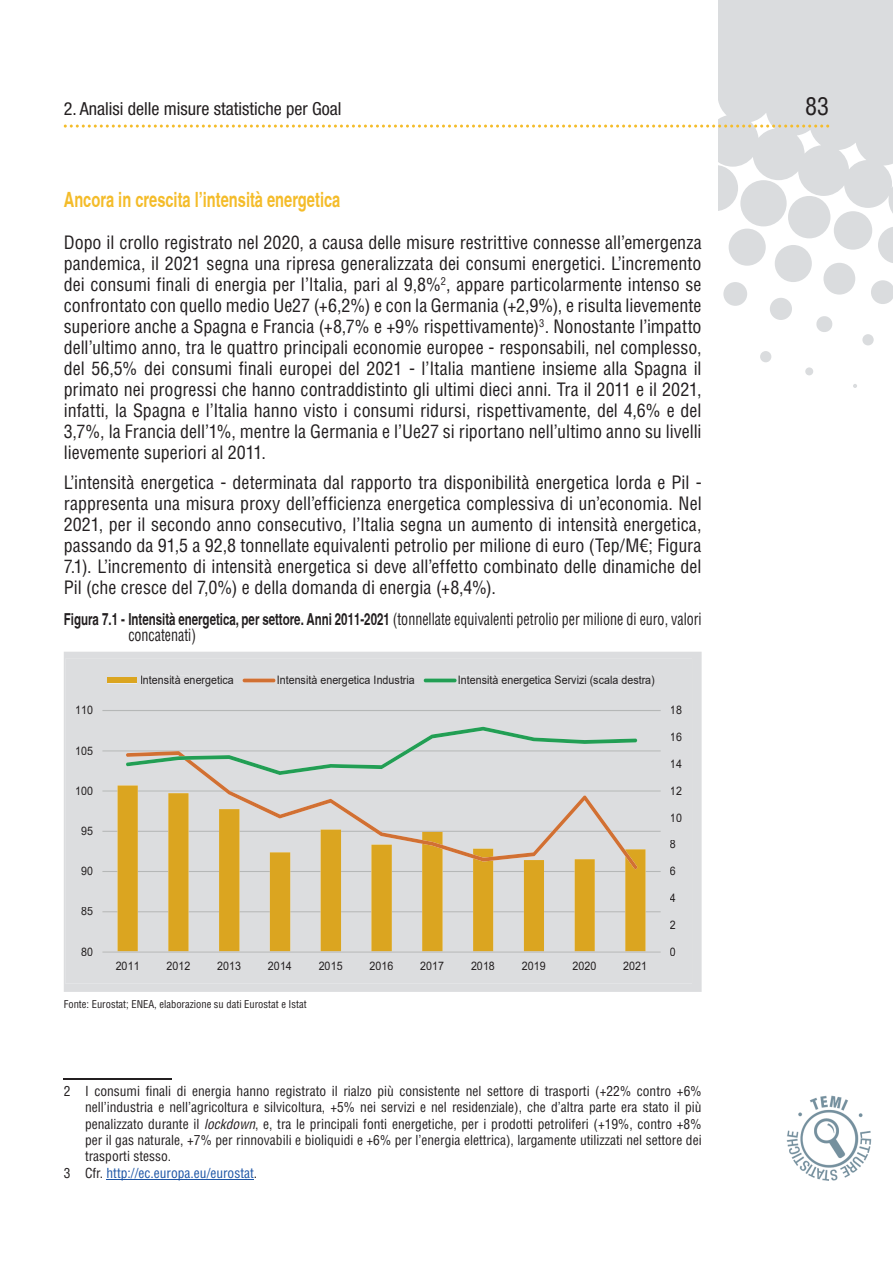
<style>
.page{position:relative;width:893px;height:1263px;background:#fff}
.page>*{position:absolute;margin:0;border:0;box-sizing:border-box;transform-origin:0 0}
.t1{font:condensed 24px "Helvetica LT Std";color:#231f20}
.t2{font:700 condensed 21px "Helvetica";color:#f4bc2a;scale:.85 1}
.t3{font:condensed 18px/21px "Helvetica LT Std";color:#231f20;text-align:justify}
.t4{font:condensed 18px "Helvetica Neue LT Std";color:#231f20}
.t5{font:700 condensed 16.5px "Helvetica";color:#231f20;scale:.85 1}
.t6{font:condensed 16.5px "Helvetica LT Std";color:#231f20;scale:.85 1}
.t7{font:condensed 13.5px "Helvetica LT Std";color:#231f20}
.t8{font:condensed 13.5px "Helvetica LT Std";color:#1e56a6}
.t9{font:11.7px "Arial";color:#231f20;scale:.91 1}
.t10{font:condensed 10.5px "Helvetica LT Std";color:#231f20}
.s1{font-family:"Helvetica LT Std";font-weight:400}
.s2{font-style:italic}
.s3{color:#231f20}
</style>
<div class="page">
<div style="left:729px;top:229px;width:37px;height:37px;background:#dadcde;border-radius:50%"></div>
<div style="left:775px;top:245px;width:37px;height:37px;background:#dadcde;border-radius:50%"></div>
<div style="left:823px;top:263px;width:32px;height:32px;background:#dadcde;border-radius:50%"></div>
<svg style="left:871px;top:280px;width:22px;height:24px"></svg>
<div style="left:723px;top:282px;width:24px;height:24px;background:#dadcde;border-radius:50%"></div>
<div style="left:770px;top:298px;width:22px;height:22px;background:#dadcde;border-radius:50%"></div>
<svg style="left:816px;top:316px;width:17px;height:16px"></svg>
<div style="left:862px;top:334px;width:12px;height:11px;background:#dadcde;border-radius:50%"></div>
<div style="left:760px;top:351px;width:11px;height:11px;background:#dadcde;border-radius:50%"></div>
<div style="left:805px;top:367px;width:8px;height:8px;background:#dadcde;border-radius:50%"></div>
<svg style="left:853px;top:384px;width:4px;height:4px"></svg>
<img style="left:787px;top:1095px;width:85px;height:85px">
<svg style="left:64px;top:0;width:829px;height:263px"></svg>
<hr style="left:64px;top:1078px;width:108px;height:2px;background:#231f20">
<hr style="left:107px;top:1179px;width:147px;height:1px;background:#1e56a6">
<div style="left:64px;top:652px;width:638px;height:340px;background:#dcdddf"></div>
<div style="left:65px;top:659px;width:627px;height:324px;background:#dcdddf"></div>
<div style="left:102px;top:710px;width:559px;height:202px;background:#dcdddf"></div>
<svg style="left:118px;top:785px;width:527px;height:166px;background:#dbc48c"></svg>
<svg style="left:102px;top:951px;width:559px;height:2px"></svg>
<svg style="left:126px;top:775px;width:511px;height:94px;background:#dad0bc"></svg>
<svg style="left:126px;top:727px;width:511px;height:48px;background:#ccd6d1"></svg>
<div style="left:670px;top:947px;width:5px;height:9px;background:#dcdddf"></div>
<div style="left:670px;top:920px;width:5px;height:9px;background:#dcdddf"></div>
<div style="left:670px;top:894px;width:5px;height:8px;background:#dcdddf"></div>
<div style="left:670px;top:867px;width:5px;height:8px;background:#dcdddf"></div>
<div style="left:670px;top:840px;width:5px;height:9px;background:#dcdddf"></div>
<div style="left:671px;top:813px;width:10px;height:9px;background:#dcdddf"></div>
<div style="left:671px;top:786px;width:10px;height:9px;background:#dcdddf"></div>
<div style="left:671px;top:760px;width:10px;height:8px;background:#dcdddf"></div>
<div style="left:671px;top:733px;width:10px;height:8px;background:#dcdddf"></div>
<div style="left:671px;top:706px;width:10px;height:8px;background:#dcdddf"></div>
<div style="left:82px;top:947px;width:10px;height:9px;background:#dcdddf"></div>
<div style="left:82px;top:907px;width:11px;height:9px;background:#dcdddf"></div>
<div style="left:82px;top:867px;width:10px;height:8px;background:#dcdddf"></div>
<div style="left:82px;top:827px;width:11px;height:8px;background:#dcdddf"></div>
<div style="left:76px;top:786px;width:17px;height:9px;background:#dcdddf"></div>
<div style="left:76px;top:746px;width:17px;height:9px;background:#dcdddf"></div>
<div style="left:76px;top:706px;width:17px;height:8px;background:#dcdddf"></div>
<div style="left:116px;top:961px;width:529px;height:9px;background:#dcdddf"></div>
<div style="left:107px;top:677px;width:30px;height:6px;background:#dba520"></div>
<div style="left:141px;top:676px;width:92px;height:11px;background:#dcdddf"></div>
<svg style="left:243px;top:678px;width:32px;height:4px"></svg>
<div style="left:278px;top:676px;width:136px;height:11px;background:#dcdddf"></div>
<svg style="left:424px;top:678px;width:33px;height:4px"></svg>
<div style="left:459px;top:676px;width:195px;height:11px;background:#dcdddf"></div>
<p class="t4" style="left:64px;top:98px;width:279px">2. Analisi delle misure statistiche per Goal</p>
<h1 class="t1" style="left:805px;top:91px;width:25px">83</h1>
<p class="t2" style="left:64px;top:187px;width:327px">Ancora in crescita l’intensità energetica</p>
<p class="t3" style="left:64px;top:232px;width:639px">Dopo il crollo registrato nel 2020, a causa delle misure restrittive connesse all’emergenza pandemica, il 2021 segna una ripresa generalizzata dei consumi energetici. L’incremento dei consumi finali di energia per l’Italia, pari al 9,8%<sup>2</sup>, appare particolarmente intenso se confrontato con quello medio Ue27 (+6,2%) e con la Germania (+2,9%), e risulta lievemente superiore anche a Spagna e Francia (+8,7% e +9% rispettivamente)<sup>3</sup>. Nonostante l’impatto dell’ultimo anno, tra le quattro principali economie europee - responsabili, nel complesso, del 56,5% dei consumi finali europei del 2021 - l’Italia mantiene insieme alla Spagna il primato nei progressi che hanno contraddistinto gli ultimi dieci anni. Tra il 2011 e il 2021, infatti, la Spagna e l’Italia hanno visto i consumi ridursi, rispettivamente, del 4,6% e del 3,7%, la Francia dell’1%, mentre la Germania e l’Ue27 si riportano nell’ultimo anno su livelli lievemente superiori al 2011.</p>
<p class="t3" style="left:64px;top:471px;width:639px">L’intensità energetica - determinata dal rapporto tra disponibilità energetica lorda e Pil - rappresenta una misura proxy dell’efficienza energetica complessiva di un’economia. Nel 2021, per il secondo anno consecutivo, l’Italia segna un aumento di intensità energetica, passando da 91,5 a 92,8 tonnellate equivalenti petrolio per milione di euro (Tep/M€; Figura 7.1). L’incremento di intensità energetica si deve all’effetto combinato delle dinamiche del Pil (che cresce del 7,0%) e della domanda di energia (+8,4%).</p>
<p class="t5" style="left:64px;top:609px;width:752px">Figura 7.1 - Intensità energetica, per settore. Anni 2011-2021 <span class="s1">(tonnellate equivalenti petrolio per milione di euro, valori</span></p>
<p class="t6" style="left:128px;top:625px;width:81px">concatenati)</p>
<p class="t9" style="left:75px;top:702px;width:21px">110</p>
<p class="t9" style="left:75px;top:742px;width:21px">105</p>
<p class="t9" style="left:75px;top:783px;width:21px">100</p>
<p class="t9" style="left:81px;top:823px;width:15px">95</p>
<p class="t9" style="left:81px;top:863px;width:15px">90</p>
<p class="t9" style="left:81px;top:903px;width:15px">85</p>
<p class="t9" style="left:81px;top:943px;width:15px">80</p>
<p class="t9" style="left:140px;top:672px;width:104px">Intensità energetica</p>
<p class="t9" style="left:277px;top:672px;width:153px">Intensità energetica Industria</p>
<p class="t9" style="left:458px;top:672px;width:218px">Intensità energetica Servizi (scala destra)</p>
<p class="t9" style="left:116px;top:957px;width:28px">2011</p>
<p class="t9" style="left:166px;top:957px;width:28px">2012</p>
<p class="t9" style="left:217px;top:957px;width:28px">2013</p>
<p class="t9" style="left:268px;top:957px;width:28px">2014</p>
<p class="t9" style="left:319px;top:957px;width:28px">2015</p>
<p class="t9" style="left:369px;top:957px;width:28px">2016</p>
<p class="t9" style="left:420px;top:957px;width:28px">2017</p>
<p class="t9" style="left:471px;top:957px;width:28px">2018</p>
<p class="t9" style="left:522px;top:957px;width:28px">2019</p>
<p class="t9" style="left:572px;top:957px;width:28px">2020</p>
<p class="t9" style="left:623px;top:957px;width:28px">2021</p>
<p class="t10" style="left:64px;top:998px;width:244px">Fonte: Eurostat; ENEA, elaborazione su dati Eurostat e Istat</p>
<p class="t9" style="left:670px;top:702px;width:15px">18</p>
<p class="t9" style="left:670px;top:729px;width:15px">16</p>
<p class="t9" style="left:670px;top:756px;width:15px">14</p>
<p class="t9" style="left:670px;top:783px;width:15px">12</p>
<p class="t9" style="left:670px;top:809px;width:15px">10</p>
<p class="t9" style="left:670px;top:836px;width:8px">8</p>
<p class="t9" style="left:670px;top:863px;width:8px">6</p>
<p class="t9" style="left:670px;top:890px;width:8px">4</p>
<p class="t9" style="left:670px;top:917px;width:8px">2</p>
<p class="t9" style="left:670px;top:943px;width:8px">0</p>
<p class="t7" style="left:64px;top:1083px;width:639px">2 I consumi finali di energia hanno registrato il rialzo più consistente nel settore di trasporti (+22% contro +6%</p>
<p class="t7" style="left:85px;top:1099px;width:618px">nell’industria e nell’agricoltura e silvicoltura, +5% nei servizi e nel residenziale), che d’altra parte era stato il più</p>
<p class="t7" style="left:85px;top:1115px;width:618px">penalizzato durante il <span class="s2">lockdown</span>, e, tra le principali fonti energetiche, per i prodotti petroliferi (+19%, contro +8%</p>
<p class="t7" style="left:85px;top:1131px;width:618px">per il gas naturale, +7% per rinnovabili e bioliquidi e +6% per l’energia elettrica), largamente utilizzati nel settore dei</p>
<p class="t7" style="left:85px;top:1147px;width:88px">trasporti stesso.</p>
<p class="t8" style="left:64px;top:1164px;width:195px"><span class="s3">3 Cfr.</span> http://ec.europa.eu/eurostat<span class="s3">.</span></p>
</div>
